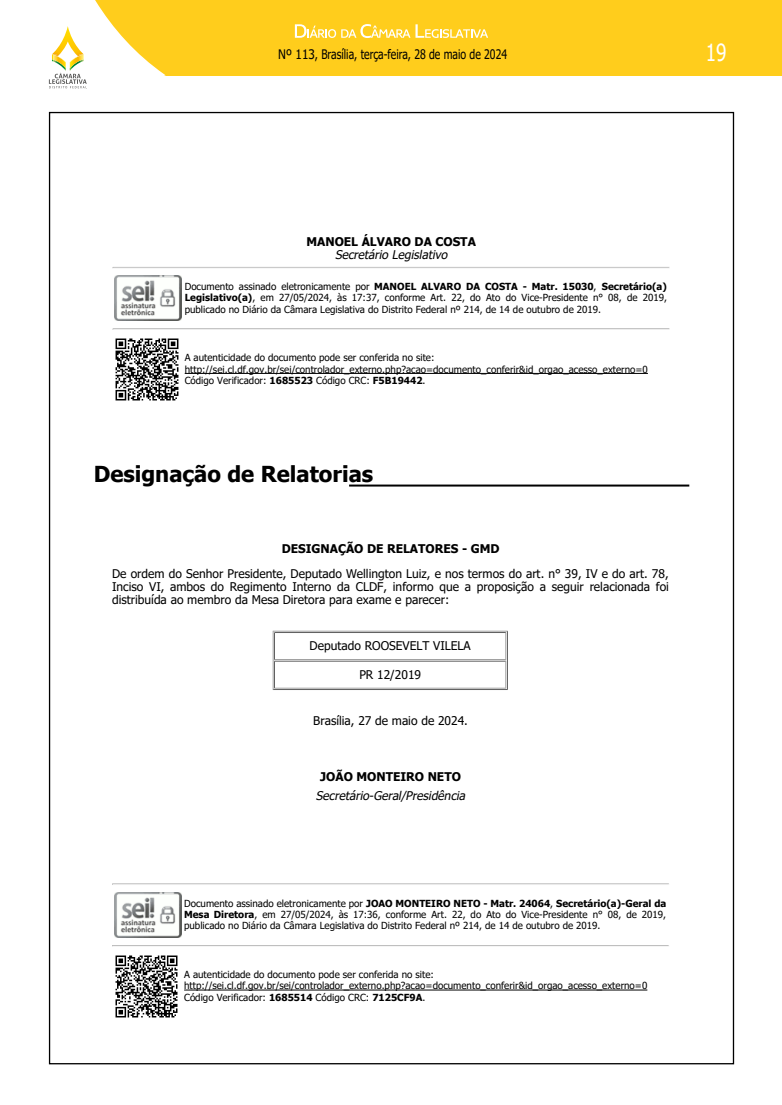
<style>
.page{position:relative;width:782px;height:1105px;background:#fff}
.page>*{position:absolute;margin:0;border:0;box-sizing:border-box;transform-origin:0 0}
.t1{font:23.6px "Tahoma";color:#fff;scale:.8 1}
.t2{font:700 22px "Tahoma";color:#000}
.t3{font:13.1px "Tahoma";color:#000;scale:.9 1}
.t4{font:12px/12.7px "Tahoma";color:#000;text-align:justify}
.t5{font:700 12px "Tahoma";color:#000}
.t6{font:italic 12px "Tahoma";color:#000}
.t7{font:9.8px/11.3px "Tahoma";color:#000;text-align:justify}
.s1{font-weight:700}
</style>
<div class="page">
<div style="left:0;top:0;width:781px;height:75px;background:#ffcd1c"></div>
<svg style="left:0;top:0;width:165px;height:89px"></svg>
<svg style="left:295px;top:24px;width:193px;height:14px"></svg>
<svg style="left:113px;top:267px;width:556px;height:1px"></svg>
<svg style="left:113px;top:328px;width:556px;height:2px"></svg>
<img style="left:115px;top:276px;width:67px;height:45px">
<img style="left:115px;top:338px;width:64px;height:63px">
<hr style="left:185px;top:373px;width:462px;height:1px;background:#000">
<svg style="left:272px;top:631px;width:235px;height:59px"></svg>
<svg style="left:112px;top:883px;width:557px;height:2px"></svg>
<svg style="left:112px;top:945px;width:557px;height:2px"></svg>
<img style="left:114px;top:892px;width:67px;height:45px">
<img style="left:115px;top:955px;width:63px;height:63px">
<hr style="left:184px;top:990px;width:463px;height:1px;background:#000">
<hr style="left:349px;top:485px;width:340px;height:2px;background:#000">
<h3 class="t3" style="left:278px;top:46px;width:256px">Nº 113, Brasília, terça-feira, 28 de maio de 2024</h3>
<h1 class="t1" style="left:705px;top:36px;width:27px">19</h1>
<p class="t5" style="left:306px;top:233px;width:171px">MANOEL ÁLVARO DA COSTA</p>
<p class="t6" style="left:335px;top:246px;width:117px">Secretário Legislativo</p>
<p class="t7" style="left:185px;top:282px;width:483px">Documento assinado eletronicamente por <span class="s1">MANOEL ALVARO DA COSTA - Matr. 15030</span>, <span class="s1">Secretário(a)<br>Legislativo(a)</span>, em 27/05/2024, às 17:37, conforme Art. 22, do Ato do Vice-Presidente n° 08, de 2019, publicado no Diário da Câmara Legislativa do Distrito Federal nº 214, de 14 de outubro de 2019.</p>
<p class="t7" style="left:185px;top:353px;width:464px;text-align:left">A autenticidade do documento pode ser conferida no site: http://sei.cl.df.gov.br/sei/controlador_externo.php?acao=documento_conferir&amp;id_orgao_acesso_externo=0<br>Código Verificador: <span class="s1">1685523</span> Código CRC: <span class="s1">F5B19442</span>.</p>
<h2 class="t2" style="left:94px;top:458px;width:281px">Designação de Relatorias</h2>
<p class="t5" style="left:281px;top:540px;width:219px">DESIGNAÇÃO DE RELATORES - GMD</p>
<p class="t4" style="left:112px;top:568px;width:558px">De ordem do Senhor Presidente, Deputado Wellington Luiz, e nos termos do art. n° 39, IV e do art. 78, Inciso VI, ambos do Regimento Interno da CLDF, informo que a proposição a seguir relacionada foi distribuída ao membro da Mesa Diretora para exame e parecer:</p>
<p class="t4" style="left:309px;top:640px;width:163px">Deputado ROOSEVELT VILELA</p>
<p class="t4" style="left:359px;top:669px;width:63px">PR 12/2019</p>
<p class="t4" style="left:313px;top:715px;width:156px">Brasília, 27 de maio de 2024.</p>
<p class="t5" style="left:320px;top:769px;width:142px">JOÃO MONTEIRO NETO</p>
<p class="t6" style="left:316px;top:788px;width:154px">Secretário-Geral/Presidência</p>
<p class="t7" style="left:184px;top:898px;width:483px">Documento assinado eletronicamente por <span class="s1">JOAO MONTEIRO NETO - Matr. 24064</span>, <span class="s1">Secretário(a)-Geral da Mesa Diretora</span>, em 27/05/2024, às 17:36, conforme Art. 22, do Ato do Vice-Presidente n° 08, de 2019, publicado no Diário da Câmara Legislativa do Distrito Federal nº 214, de 14 de outubro de 2019.</p>
<p class="t7" style="left:184px;top:969px;width:464px;text-align:left">A autenticidade do documento pode ser conferida no site: http://sei.cl.df.gov.br/sei/controlador_externo.php?acao=documento_conferir&amp;id_orgao_acesso_externo=0<br>Código Verificador: <span class="s1">1685514</span> Código CRC: <span class="s1">7125CF9A</span>.</p>
</div>
